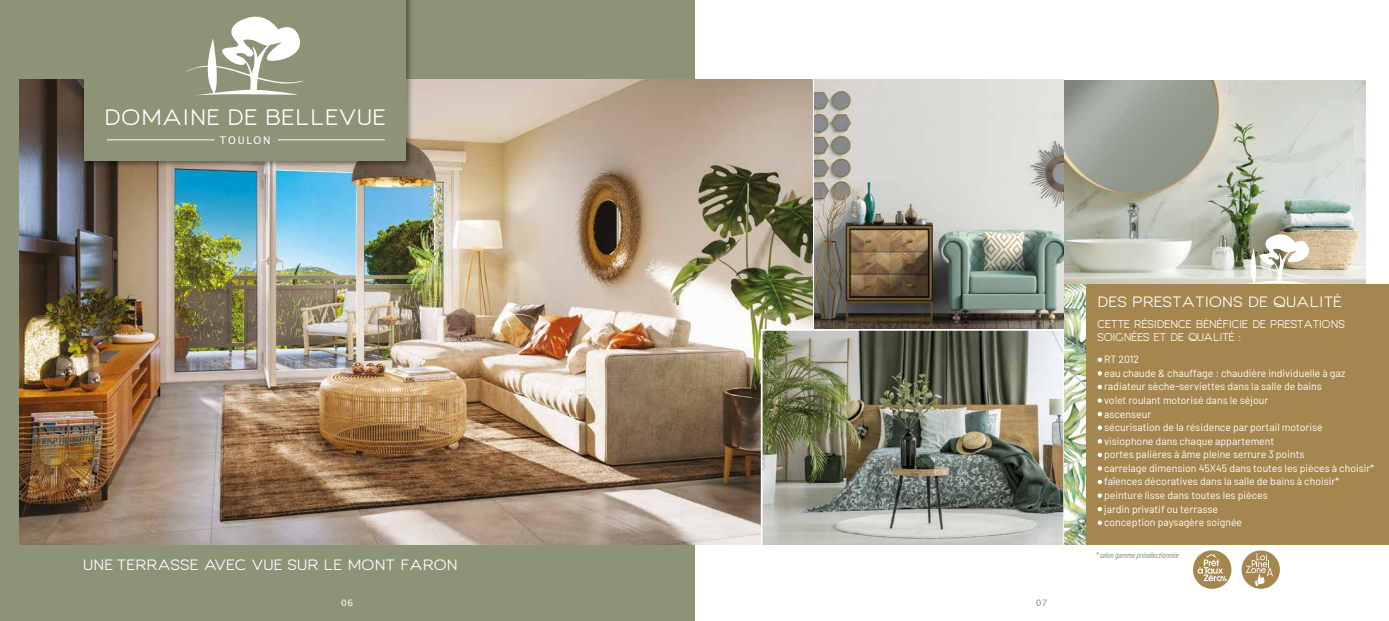
<style>
.page{position:relative;width:1389px;height:621px;background:#fff}
.page>*{position:absolute;margin:0;border:0;box-sizing:border-box;transform-origin:0 0}
.t1{font:20.82px "Giorgio";letter-spacing:.06em;color:#fff;scale:1.06 1}
.t2{font:14px "Giorgio";letter-spacing:.04em;color:#fff;scale:1.06 1}
.t3{font:10.59px "Lucida Grande";letter-spacing:.18em;color:#fff;scale:.95 1}
.t4{font:10.5px/13.6px "Barlow";color:#fff}
.t5{font:10.5px/12.4px "Giorgio";letter-spacing:.01em;color:#fff}
.t6{font:8.92px "Lucida Grande";color:#fff}
.t7{font:8.92px "Lucida Grande";color:#8d9377}
.t8{font:italic 300 7.88px "Barlow Condensed";color:#666f56}
</style>
<div class="page">
<div style="left:0;top:0;width:694px;height:620px;background:#8d9377"></div>
<img style="left:1065px;top:80px;width:300px;height:204px">
<img style="left:20px;top:80px;width:792px;height:464px">
<img style="left:814px;top:80px;width:249px;height:249px">
<img style="left:764px;top:332px;width:298px;height:211px">
<div style="left:761px;top:329px;width:304px;height:217px;border:2px solid #fff"></div>
<img style="left:1065px;top:284px;width:21px;height:260px">
<svg style="left:1236px;top:232px;width:77px;height:52px"></svg>
<div style="left:83px;top:0;width:331px;height:168px;background:#000;opacity:.39"></div>
<div style="left:84px;top:0;width:322px;height:160px;background:#8d9377"></div>
<svg style="left:186px;top:16px;width:117px;height:79px"></svg>
<hr style="left:107px;top:139px;width:107px;height:1px;background:#fff">
<hr style="left:278px;top:139px;width:107px;height:1px;background:#fff">
<div style="left:1086px;top:284px;width:303px;height:260px;background:#a5864e"></div>
<svg style="left:1098px;top:357px;width:4px;height:4px"></svg>
<svg style="left:1098px;top:371px;width:4px;height:4px"></svg>
<svg style="left:1098px;top:384px;width:4px;height:5px"></svg>
<svg style="left:1098px;top:398px;width:4px;height:4px"></svg>
<svg style="left:1098px;top:411px;width:4px;height:5px"></svg>
<svg style="left:1098px;top:425px;width:4px;height:4px"></svg>
<svg style="left:1098px;top:439px;width:4px;height:4px"></svg>
<svg style="left:1098px;top:452px;width:4px;height:4px"></svg>
<svg style="left:1098px;top:466px;width:4px;height:4px"></svg>
<svg style="left:1098px;top:479px;width:4px;height:5px"></svg>
<svg style="left:1098px;top:493px;width:4px;height:4px"></svg>
<svg style="left:1098px;top:507px;width:4px;height:4px"></svg>
<svg style="left:1098px;top:520px;width:4px;height:4px"></svg>
<svg style="left:1193px;top:550px;width:38px;height:38px"></svg>
<div style="left:1242px;top:550px;width:38px;height:38px;background:#a5864e;border-radius:50%"></div>
<svg style="left:1246px;top:552px;width:27px;height:33px"></svg>
<h1 class="t1" style="left:105px;top:105px;width:266px">DOMAINE DE BELLEVUE</h1>
<p class="t3" style="left:220px;top:134px;width:55px">TOULON</p>
<h2 class="t2" style="left:84px;top:556px;width:354px">UNE TERRASSE AVEC VUE SUR LE MONT FARON</h2>
<p class="t6" style="left:341px;top:596px;width:13px">06</p>
<p class="t7" style="left:1036px;top:596px;width:13px">07</p>
<h2 class="t2" style="left:1098px;top:292px;width:232px">DES PRESTATIONS DE QUALITÉ</h2>
<p class="t5" style="left:1098px;top:319px;width:249px">CETTE RÉSIDENCE BÉNÉFICIE DE PRESTATIONS<br>SOIGNÉES ET DE QUALITÉ :</p>
<p class="t4" style="left:1104px;top:351px;width:272px">RT 2012<br>eau chaude &amp; chauffage : chaudière individuelle à gaz radiateur sèche-serviettes dans la salle de bains<br>volet roulant motorisé dans le séjour<br>ascenseur<br>sécurisation de la résidence par portail motorisé visiophone dans chaque appartement<br>portes palières à âme pleine serrure 3 points<br>carrelage dimension 45X45 dans toutes les pièces à choisir* faïences décoratives dans la salle de bains à choisir* peinture lisse dans toutes les pièces<br>jardin privatif ou terrasse<br>conception paysagère soignée</p>
<p class="t8" style="left:1095px;top:549px;width:87px">*selongammeprésélectionnée</p>
</div>
